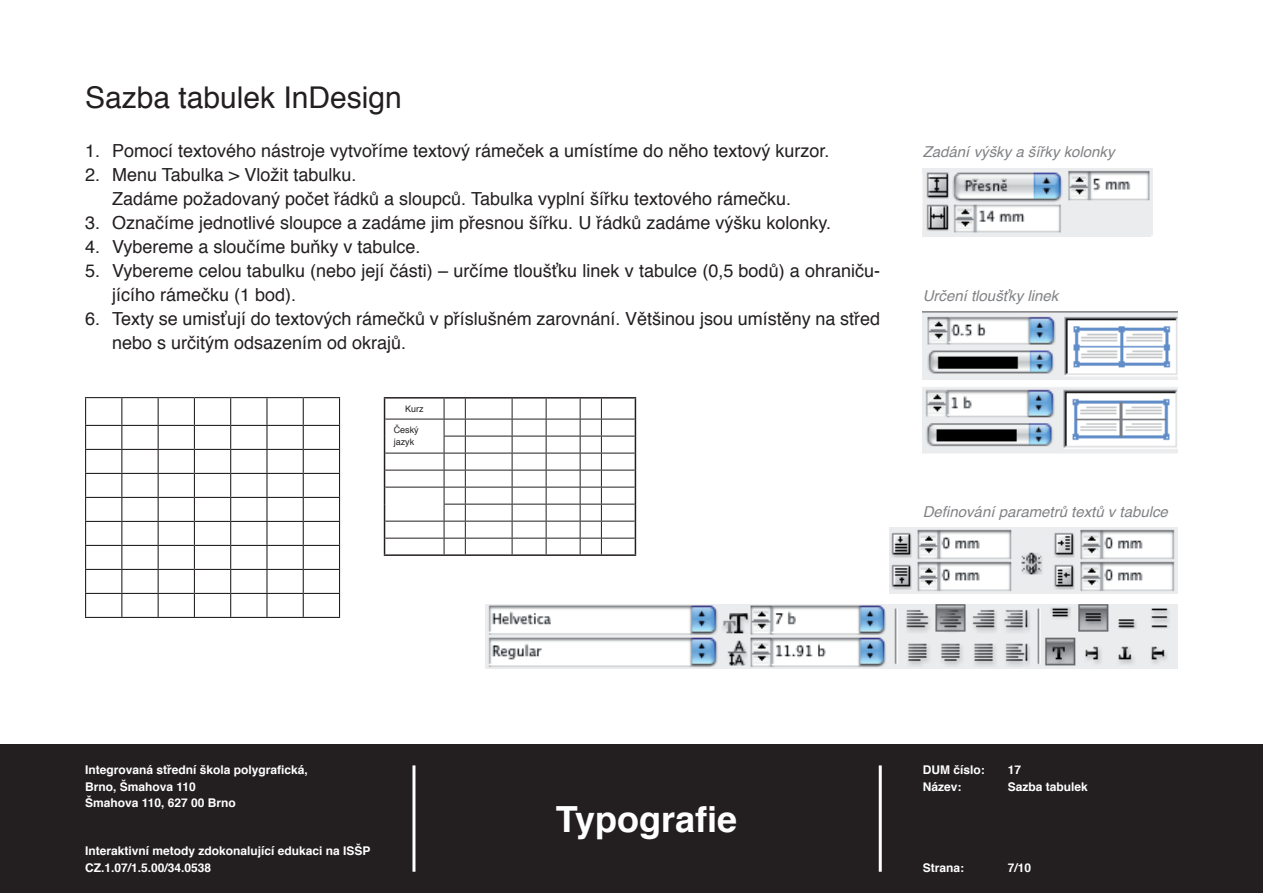
<style>
.page{position:relative;width:1263px;height:893px;background:#fff}
.page>*{position:absolute;margin:0;border:0;box-sizing:border-box;transform-origin:0 0}
.t1{font:700 36px "Helvetica";color:#fff}
.t2{font:30px "Helvetica";color:#231f20}
.t3{font:18px/24px "Helvetica";color:#231f20}
.t4{font:italic 15px "Helvetica";color:#808285}
.t5{font:700 12px/16.5px "Helvetica";color:#fff}
.t6{font:9px/12px "Helvetica";color:#231f20}
</style>
<div class="page">
<div style="left:0;top:744px;width:1263px;height:149px;background:#231f20"></div>
<hr style="left:412px;top:765px;width:3px;height:107px;background:#fff">
<hr style="left:879px;top:765px;width:3px;height:107px;background:#fff">
<hr style="left:385px;top:419px;width:80px;height:1px;background:#231f20">
<hr style="left:465px;top:419px;width:47px;height:1px;background:#231f20">
<hr style="left:512px;top:419px;width:34px;height:1px;background:#231f20">
<hr style="left:546px;top:419px;width:34px;height:1px;background:#231f20">
<hr style="left:601px;top:419px;width:34px;height:1px;background:#231f20">
<hr style="left:465px;top:436px;width:47px;height:1px;background:#231f20">
<hr style="left:512px;top:436px;width:34px;height:1px;background:#231f20">
<hr style="left:546px;top:436px;width:34px;height:1px;background:#231f20">
<hr style="left:601px;top:436px;width:34px;height:1px;background:#231f20">
<hr style="left:385px;top:453px;width:80px;height:1px;background:#231f20">
<hr style="left:465px;top:453px;width:47px;height:1px;background:#231f20">
<hr style="left:512px;top:453px;width:34px;height:1px;background:#231f20">
<hr style="left:546px;top:453px;width:34px;height:1px;background:#231f20">
<hr style="left:601px;top:453px;width:34px;height:1px;background:#231f20">
<hr style="left:385px;top:470px;width:80px;height:1px;background:#231f20">
<hr style="left:465px;top:470px;width:47px;height:1px;background:#231f20">
<hr style="left:512px;top:470px;width:34px;height:1px;background:#231f20">
<hr style="left:546px;top:470px;width:34px;height:1px;background:#231f20">
<hr style="left:601px;top:470px;width:34px;height:1px;background:#231f20">
<hr style="left:385px;top:487px;width:80px;height:1px;background:#231f20">
<hr style="left:465px;top:487px;width:47px;height:1px;background:#231f20">
<hr style="left:512px;top:487px;width:34px;height:1px;background:#231f20">
<hr style="left:546px;top:487px;width:34px;height:1px;background:#231f20">
<hr style="left:601px;top:487px;width:34px;height:1px;background:#231f20">
<hr style="left:465px;top:504px;width:47px;height:1px;background:#231f20">
<hr style="left:512px;top:504px;width:34px;height:1px;background:#231f20">
<hr style="left:546px;top:504px;width:34px;height:1px;background:#231f20">
<hr style="left:601px;top:504px;width:34px;height:1px;background:#231f20">
<hr style="left:385px;top:521px;width:80px;height:1px;background:#231f20">
<hr style="left:465px;top:521px;width:47px;height:1px;background:#231f20">
<hr style="left:512px;top:521px;width:34px;height:1px;background:#231f20">
<hr style="left:546px;top:521px;width:34px;height:1px;background:#231f20">
<hr style="left:601px;top:521px;width:34px;height:1px;background:#231f20">
<hr style="left:385px;top:538px;width:80px;height:1px;background:#231f20">
<hr style="left:465px;top:538px;width:47px;height:1px;background:#231f20">
<svg style="left:444px;top:399px;width:22px;height:155px"></svg>
<hr style="left:512px;top:538px;width:34px;height:1px;background:#231f20">
<svg style="left:512px;top:399px;width:1px;height:155px"></svg>
<hr style="left:546px;top:538px;width:34px;height:1px;background:#231f20">
<svg style="left:546px;top:399px;width:1px;height:155px"></svg>
<hr style="left:601px;top:538px;width:34px;height:1px;background:#231f20">
<svg style="left:580px;top:399px;width:22px;height:155px"></svg>
<hr style="left:384px;top:397px;width:60px;height:2px;background:#231f20">
<hr style="left:444px;top:397px;width:192px;height:2px;background:#231f20">
<svg style="left:384px;top:399px;width:1px;height:155px"></svg>
<svg style="left:635px;top:399px;width:1px;height:155px"></svg>
<hr style="left:384px;top:554px;width:252px;height:2px;background:#231f20">
<hr style="left:85px;top:397px;width:37px;height:1px;background:#231f20">
<hr style="left:122px;top:397px;width:36px;height:1px;background:#231f20">
<hr style="left:158px;top:397px;width:36px;height:1px;background:#231f20">
<hr style="left:194px;top:397px;width:37px;height:1px;background:#231f20">
<hr style="left:231px;top:397px;width:36px;height:1px;background:#231f20">
<hr style="left:267px;top:397px;width:36px;height:1px;background:#231f20">
<hr style="left:303px;top:397px;width:37px;height:1px;background:#231f20">
<hr style="left:85px;top:425px;width:37px;height:1px;background:#231f20">
<hr style="left:122px;top:425px;width:36px;height:1px;background:#231f20">
<hr style="left:158px;top:425px;width:36px;height:1px;background:#231f20">
<hr style="left:194px;top:425px;width:37px;height:1px;background:#231f20">
<hr style="left:231px;top:425px;width:36px;height:1px;background:#231f20">
<hr style="left:267px;top:425px;width:36px;height:1px;background:#231f20">
<hr style="left:303px;top:425px;width:37px;height:1px;background:#231f20">
<hr style="left:85px;top:449px;width:37px;height:1px;background:#231f20">
<hr style="left:122px;top:449px;width:36px;height:1px;background:#231f20">
<hr style="left:158px;top:449px;width:36px;height:1px;background:#231f20">
<hr style="left:194px;top:449px;width:37px;height:1px;background:#231f20">
<hr style="left:231px;top:449px;width:36px;height:1px;background:#231f20">
<hr style="left:267px;top:449px;width:36px;height:1px;background:#231f20">
<hr style="left:303px;top:449px;width:37px;height:1px;background:#231f20">
<hr style="left:85px;top:473px;width:37px;height:1px;background:#231f20">
<hr style="left:122px;top:473px;width:36px;height:1px;background:#231f20">
<hr style="left:158px;top:473px;width:36px;height:1px;background:#231f20">
<hr style="left:194px;top:473px;width:37px;height:1px;background:#231f20">
<hr style="left:231px;top:473px;width:36px;height:1px;background:#231f20">
<hr style="left:267px;top:473px;width:36px;height:1px;background:#231f20">
<hr style="left:303px;top:473px;width:37px;height:1px;background:#231f20">
<hr style="left:85px;top:497px;width:37px;height:1px;background:#231f20">
<hr style="left:122px;top:497px;width:36px;height:1px;background:#231f20">
<hr style="left:158px;top:497px;width:36px;height:1px;background:#231f20">
<hr style="left:194px;top:497px;width:37px;height:1px;background:#231f20">
<hr style="left:231px;top:497px;width:36px;height:1px;background:#231f20">
<hr style="left:267px;top:497px;width:36px;height:1px;background:#231f20">
<hr style="left:303px;top:497px;width:37px;height:1px;background:#231f20">
<hr style="left:85px;top:521px;width:37px;height:1px;background:#231f20">
<hr style="left:122px;top:521px;width:36px;height:1px;background:#231f20">
<hr style="left:158px;top:521px;width:36px;height:1px;background:#231f20">
<hr style="left:194px;top:521px;width:37px;height:1px;background:#231f20">
<hr style="left:231px;top:521px;width:36px;height:1px;background:#231f20">
<hr style="left:267px;top:521px;width:36px;height:1px;background:#231f20">
<hr style="left:303px;top:521px;width:37px;height:1px;background:#231f20">
<hr style="left:85px;top:545px;width:37px;height:1px;background:#231f20">
<hr style="left:122px;top:545px;width:36px;height:1px;background:#231f20">
<hr style="left:158px;top:545px;width:36px;height:1px;background:#231f20">
<hr style="left:194px;top:545px;width:37px;height:1px;background:#231f20">
<hr style="left:231px;top:545px;width:36px;height:1px;background:#231f20">
<hr style="left:267px;top:545px;width:36px;height:1px;background:#231f20">
<hr style="left:303px;top:545px;width:37px;height:1px;background:#231f20">
<hr style="left:85px;top:569px;width:37px;height:1px;background:#231f20">
<hr style="left:122px;top:569px;width:36px;height:1px;background:#231f20">
<hr style="left:158px;top:569px;width:36px;height:1px;background:#231f20">
<hr style="left:194px;top:569px;width:37px;height:1px;background:#231f20">
<hr style="left:231px;top:569px;width:36px;height:1px;background:#231f20">
<hr style="left:267px;top:569px;width:36px;height:1px;background:#231f20">
<hr style="left:303px;top:569px;width:37px;height:1px;background:#231f20">
<hr style="left:85px;top:593px;width:37px;height:1px;background:#231f20">
<svg style="left:85px;top:398px;width:1px;height:219px"></svg>
<hr style="left:122px;top:593px;width:36px;height:1px;background:#231f20">
<svg style="left:121px;top:398px;width:1px;height:219px"></svg>
<hr style="left:158px;top:593px;width:36px;height:1px;background:#231f20">
<svg style="left:158px;top:398px;width:1px;height:219px"></svg>
<hr style="left:194px;top:593px;width:37px;height:1px;background:#231f20">
<svg style="left:194px;top:398px;width:1px;height:219px"></svg>
<hr style="left:231px;top:593px;width:36px;height:1px;background:#231f20">
<svg style="left:230px;top:398px;width:1px;height:219px"></svg>
<hr style="left:267px;top:593px;width:36px;height:1px;background:#231f20">
<svg style="left:266px;top:398px;width:1px;height:219px"></svg>
<hr style="left:303px;top:593px;width:37px;height:1px;background:#231f20">
<svg style="left:303px;top:398px;width:1px;height:219px"></svg>
<svg style="left:339px;top:398px;width:1px;height:219px"></svg>
<hr style="left:85px;top:617px;width:255px;height:1px;background:#231f20">
<img style="left:923px;top:168px;width:229px;height:68px">
<img style="left:923px;top:311px;width:255px;height:68px">
<img style="left:923px;top:387px;width:255px;height:66px">
<img style="left:486px;top:604px;width:692px;height:64px">
<img style="left:890px;top:528px;width:288px;height:65px">
<h2 class="t2" style="left:85px;top:84px;width:318px">Sazba tabulek InDesign</h2>
<p class="t3" style="left:85px;top:140px;width:746px">1. Pomocí textového nástroje vytvoříme textový rámeček a umístíme do něho textový kurzor.</p>
<p class="t3" style="left:112px;top:164px;width:681px;text-indent:-27px">2. Menu Tabulka &gt; Vložit tabulku.<br>Zadáme požadovaný počet řádků a sloupců. Tabulka vyplní šířku textového rámečku.</p>
<p class="t3" style="left:85px;top:212px;width:747px">3. Označíme jednotlivé sloupce a zadáme jim přesnou šířku. U řádků zadáme výšku kolonky.</p>
<p class="t3" style="left:85px;top:236px;width:337px">4. Vybereme a sloučíme buňky v tabulce.</p>
<p class="t3" style="left:112px;top:260px;width:770px;text-indent:-27px">5. Vybereme celou tabulku (nebo její části) – určíme tloušťku linek v tabulce (0,5 bodů) a ohraniču&shy;jícího rámečku (1 bod).</p>
<p class="t3" style="left:112px;top:308px;width:770px;text-indent:-27px">6. Texty se umisťují do textových rámečků v příslušném zarovnání. Většinou jsou umístěny na střed nebo s určitým odsazením od okrajů.</p>
<p class="t6" style="left:405px;top:404px;width:20px">Kurz</p>
<p class="t6" style="left:394px;top:425px;width:27px">Český jazyk</p>
<p class="t4" style="left:923px;top:145px;width:193px">Zadání výšky a šířky kolonky</p>
<p class="t4" style="left:923px;top:289px;width:137px">Určení tloušťky linek</p>
<p class="t4" style="left:923px;top:505px;width:247px">Definování parametrů textů v tabulce</p>
<p class="t5" style="left:85px;top:763px;width:224px">Integrovaná střední škola polygrafická,<br>Brno, Šmahova 110<br>Šmahova 110, 627 00 Brno</p>
<p class="t5" style="left:85px;top:844px;width:287px">Interaktivní metody zdokonalující edukaci na ISŠP<br>CZ.1.07/1.5.00/34.0538</p>
<h1 class="t1" style="left:556px;top:804px;width:183px">Typografie</h1>
<p class="t5" style="left:923px;top:763px;width:64px">DUM číslo:</p>
<p class="t5" style="left:1008px;top:763px;width:15px">17</p>
<p class="t5" style="left:923px;top:779px;width:40px">Název:</p>
<p class="t5" style="left:1008px;top:779px;width:82px">Sazba tabulek</p>
<p class="t5" style="left:923px;top:860px;width:43px">Strana:</p>
<p class="t5" style="left:1008px;top:860px;width:25px">7/10</p>
</div>
